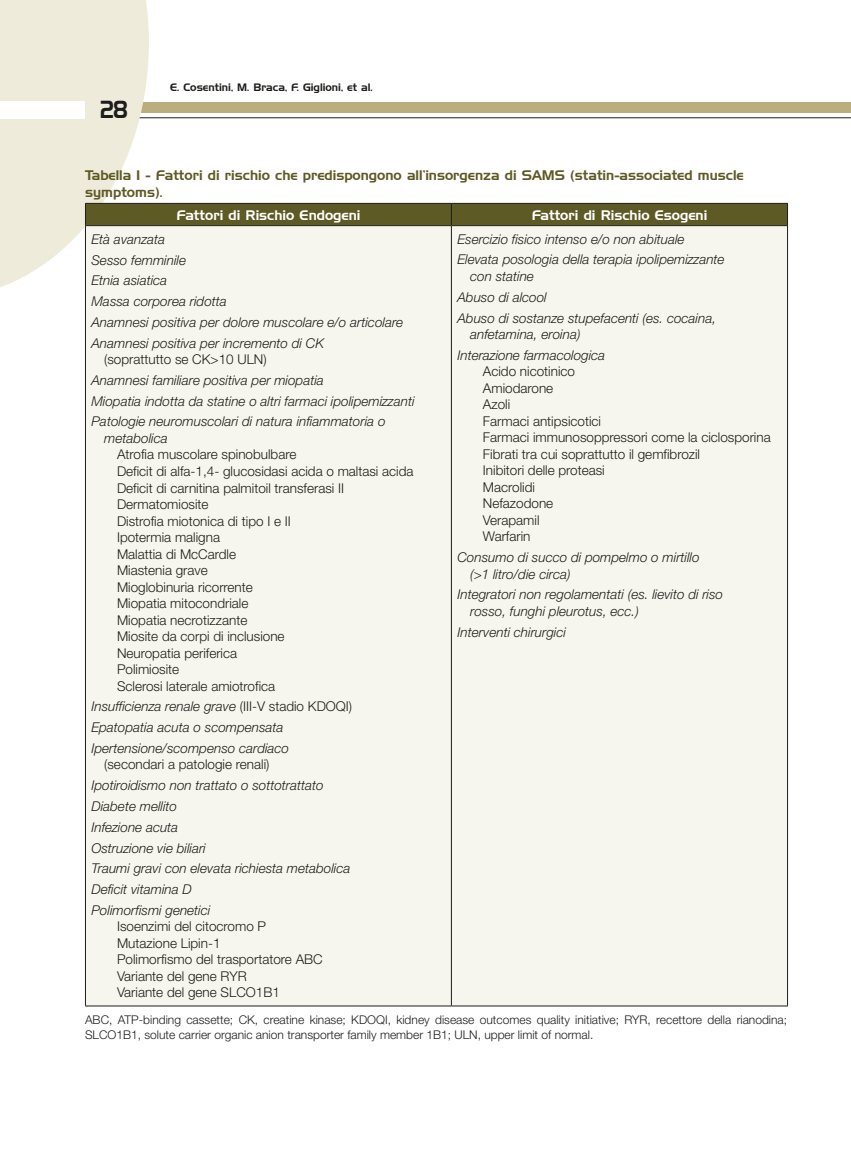
<style>
.page{position:relative;width:851px;height:1149px;background:#fff}
.page>*{position:absolute;margin:0;border:0;box-sizing:border-box;transform-origin:0 0}
.t1{font:24px "Handel Gothic BT";color:#1d1d1b;scale:.8 1}
.t2{font:italic 300 13.5px/20.7px "Helvetica Neue LT Std";color:#1d1d1b}
.t3{font:300 13.5px/16.5px "Helvetica Neue LT Std";color:#1d1d1b}
.t4{font:13.5px/16.5px "Handel Gothic BT";color:#5e5a25}
.t5{font:13.5px "Handel Gothic BT";color:#fff}
.t6{font:300 12px/15px "Helvetica Neue LT Std";color:#1d1d1b}
.t7{font:10.5px "Handel Gothic BT";color:#1d1d1b}
.s1{font-style:normal}
</style>
<div class="page">
<hr style="left:0;top:117px;width:850px;height:1px;background:#1d1d1b">
<div style="left:0;top:102px;width:850px;height:11px;background:#bbae7c"></div>
<svg style="left:0;top:0;width:149px;height:287px;background:#efeddf"></svg>
<div style="left:0;top:101px;width:85px;height:17px;background:#fff"></div>
<div style="left:86px;top:226px;width:701px;height:779px;background:#f7f6ee"></div>
<div style="left:85px;top:203px;width:703px;height:22px;background:#5e5a25"></div>
<hr style="left:85px;top:225px;width:366px;height:1px;background:#1d1d1b">
<hr style="left:85px;top:226px;width:1px;height:779px;background:#1d1d1b">
<hr style="left:451px;top:225px;width:336px;height:1px;background:#1d1d1b">
<hr style="left:451px;top:226px;width:1px;height:779px;background:#1d1d1b">
<hr style="left:787px;top:226px;width:1px;height:779px;background:#1d1d1b">
<hr style="left:85px;top:1005px;width:366px;height:1px;background:#1d1d1b">
<hr style="left:451px;top:1005px;width:336px;height:1px;background:#1d1d1b">
<h1 class="t1" style="left:100px;top:95px;width:36px">28</h1>
<p class="t7" style="left:170px;top:81px;width:204px">E. Cosentini, M. Braca, F. Giglioni, et al.</p>
<p class="t4" style="left:85px;top:167px;width:660px">Tabella 1 - Fattori di rischio che predispongono all’insorgenza di SAMS (statin-associated muscle symptoms).</p>
<p class="t5" style="left:176px;top:206px;width:185px">Fattori di Rischio Endogeni</p>
<p class="t5" style="left:531px;top:206px;width:177px">Fattori di Rischio Esogeni</p>
<p class="t2" style="left:91px;top:228px;width:313px">Età avanzata<br>Sesso femminile<br>Etnia asiatica<br>Massa corporea ridotta<br>Anamnesi positiva per dolore muscolare e/o articolare<br>Anamnesi positiva per incremento di CK</p>
<p class="t3" style="left:104px;top:351px;width:164px">(soprattutto se CK&gt;10 ULN)</p>
<p class="t2" style="left:91px;top:369px;width:324px">Anamnesi familiare positiva per miopatia<br>Miopatia indotta da statine o altri farmaci ipolipemizzanti<br>Patologie neuromuscolari di natura infiammatoria o</p>
<p class="t2" style="left:104px;top:427px;width:65px">metabolica</p>
<p class="t3" style="left:117px;top:446px;width:298px">Atrofia muscolare spinobulbare<br>Deficit di alfa-1,4- glucosidasi acida o maltasi acida<br>Deficit di carnitina palmitoil transferasi II<br>Dermatomiosite<br>Distrofia miotonica di tipo I e II<br>Ipotermia maligna<br>Malattia di McCardle<br>Miastenia grave<br>Mioglobinuria ricorrente<br>Miopatia mitocondriale<br>Miopatia necrotizzante<br>Miosite da corpi di inclusione<br>Neuropatia periferica<br>Polimiosite<br>Sclerosi laterale amiotrofica</p>
<p class="t2" style="left:91px;top:695px;width:262px">Insufficienza renale grave <span class="s1">(III-V stadio KDOQI)<br></span>Epatopatia acuta o scompensata<br>Ipertensione/scompenso cardiaco</p>
<p class="t3" style="left:104px;top:755px;width:167px">(secondari a patologie renali)</p>
<p class="t2" style="left:91px;top:774px;width:260px">Ipotiroidismo non trattato o sottotrattato<br>Diabete mellito<br>Infezione acuta<br>Ostruzione vie biliari<br>Traumi gravi con elevata richiesta metabolica<br>Deficit vitamina D<br>Polimorfismi genetici</p>
<p class="t3" style="left:117px;top:917px;width:207px">Isoenzimi del citocromo P<br>Mutazione Lipin-1<br>Polimorfismo del trasportatore ABC<br>Variante del gene RYR<br>Variante del gene SLCO1B1</p>
<p class="t2" style="left:457px;top:228px;width:269px">Esercizio fisico intenso e/o non abituale<br>Elevata posologia della terapia ipolipemizzante</p>
<p class="t2" style="left:457px;top:265px;width:260px;text-indent:13px">con statine<br>Abuso di alcool<br>Abuso di sostanze stupefacenti (es. cocaina,</p>
<p class="t2" style="left:457px;top:323px;width:149px;text-indent:13px">anfetamina, eroina)<br>Interazione farmacologica</p>
<p class="t3" style="left:483px;top:363px;width:289px">Acido nicotinico<br>Amiodarone<br>Azoli<br>Farmaci antipsicotici<br>Farmaci immunosoppressori come la ciclosporina<br>Fibrati tra cui soprattutto il gemfibrozil<br>Inibitori delle proteasi<br>Macrolidi<br>Nefazodone<br>Verapamil<br>Warfarin</p>
<p class="t2" style="left:470px;top:548px;width:231px;line-height:16.5px;text-indent:-13px">Consumo di succo di pompelmo o mirtillo (&gt;1 litro/die circa)</p>
<p class="t2" style="left:470px;top:586px;width:254px;line-height:16.5px;text-indent:-13px">Integratori non regolamentati (es. lievito di riso rosso, funghi pleurotus, ecc.)</p>
<p class="t2" style="left:457px;top:621px;width:110px">Interventi chirurgici</p>
<p class="t6" style="left:85px;top:1011px;width:703px">ABC, ATP-binding cassette; CK, creatine kinase; KDOQI, kidney disease outcomes quality initiative; RYR, recettore della rianodina;<br>SLCO1B1, solute carrier organic anion transporter family member 1B1; ULN, upper limit of normal.</p>
</div>
